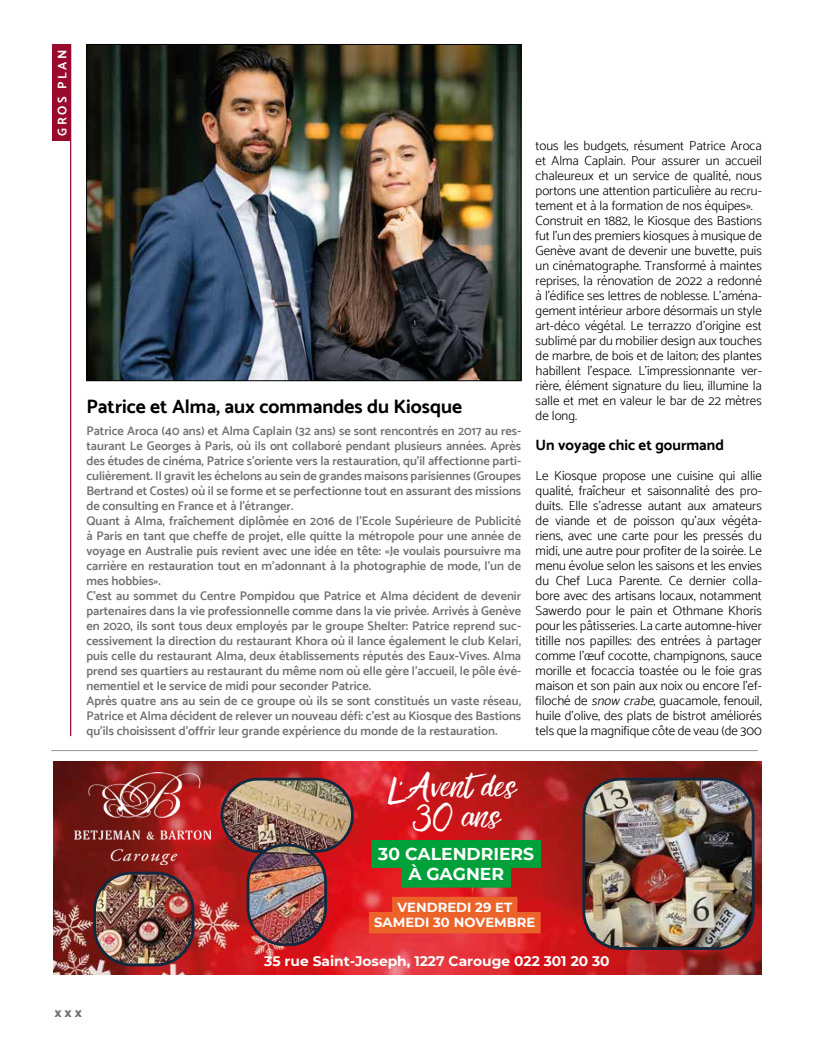
<style>
.page{position:relative;width:815px;height:1063px;background:#fff}
.page>*{position:absolute;margin:0;border:0;box-sizing:border-box;transform-origin:0 0}
.t1{font:28px/29.8px "Rebel";color:#fff;text-align:center}
.t2{font:700 19.38px "Catamaran";color:#000}
.t3{font:700 17.12px/19.8px "Montserrat";color:#fff;text-align:center}
.t4{font:700 15px "Catamaran";color:#000}
.t5{font:700 13.88px "Montserrat";color:#fff}
.t6{font:700 13.25px/15.1px "Montserrat";color:#fff;text-align:center}
.t7{font:300 13.12px/15px "Catamaran";color:#000}
.t8{font:600 12.5px/15px "Catamaran";color:#706f6f}
.t9{font:700 12.5px "Catamaran";letter-spacing:.2em;color:#fff}
.t10{font:900 10px "Catamaran";color:#706f6f}
.s1{font-style:italic}
</style>
<div class="page">
<hr style="left:51px;top:750px;width:707px;height:1px;background:#979696">
<div style="left:53px;top:44px;width:18px;height:97px;background:#990a2c"></div>
<hr style="left:70px;top:44px;width:1px;height:692px;background:#990a2c">
<img style="left:88px;top:46px;width:431px;height:333px">
<div style="left:86px;top:44px;width:435px;height:337px;border:1px solid #000"></div>
<img style="left:53px;top:762px;width:709px;height:212px">
<img style="left:451px;top:888px;width:44px;height:9px">
<img style="left:582px;top:778px;width:173px;height:172px">
<img style="left:93px;top:872px;width:101px;height:94px">
<img style="left:74px;top:772px;width:136px;height:92px">
<svg style="left:371px;top:840px;width:170px;height:48px;background:#218b36"></svg>
<svg style="left:369px;top:897px;width:172px;height:36px;background:#e95b29"></svg>
<img style="left:221px;top:778px;width:133px;height:168px">
<p class="t9" style="left:55px;top:136px;width:88px;rotate:-90deg">GROS PLAN</p>
<h2 class="t2" style="left:86px;top:395px;width:377px">Patrice et Alma, aux commandes du Kiosque</h2>
<p class="t8" style="left:86px;top:423px;width:436px">Patrice Aroca (40 ans) et Alma Caplain (32 ans) se sont rencontrés en 2017 au res&shy;taurant Le Georges à Paris, où ils ont collaboré pendant plusieurs années. Après des études de cinéma, Patrice s’oriente vers la restauration, qu’il affectionne parti&shy;culièrement. Il gravit les échelons au sein de grandes maisons parisiennes (Groupes Bertrand et Costes) où il se forme et se perfectionne tout en assurant des missions de consulting en France et à l’étranger.<br>Quant à Alma, fraîchement diplômée en 2016 de l’Ecole Supérieure de Publicité à Paris en tant que cheffe de projet, elle quitte la métropole pour une année de voyage en Australie puis revient avec une idée en tête: «Je voulais poursuivre ma carrière en restauration tout en m’adonnant à la photographie de mode, l’un de mes hobbies».<br>C’est au sommet du Centre Pompidou que Patrice et Alma décident de devenir partenaires dans la vie professionnelle comme dans la vie privée. Arrivés à Genève en 2020, ils sont tous deux employés par le groupe Shelter: Patrice reprend suc&shy;cessivement la direction du restaurant Khora où il lance également le club Kelari, puis celle du restaurant Alma, deux établissements réputés des Eaux-Vives. Alma prend ses quartiers au restaurant du même nom où elle gère l’accueil, le pôle évé&shy;nementiel et le service de midi pour seconder Patrice.<br>Après quatre ans au sein de ce groupe où ils se sont constitués un vaste réseau, Patrice et Alma décident de relever un nouveau défi: c’est au Kiosque des Bastions qu’ils choisissent d’offrir leur grande expérience du monde de la restauration.</p>
<h1 class="t1" style="left:388px;top:777px;width:130px">L’Aventdes<br>30 ans</h1>
<p class="t7" style="left:536px;top:138px;width:228px">tous les budgets, résument Patrice Aroca et Alma Caplain. Pour assurer un accueil chaleureux et un service de qualité, nous portons une attention particulière au recru&shy;tement et à la formation de nos équipes».<br>Construit en 1882, le Kiosque des Bastions fut l’un des premiers kiosques à musique de Genève avant de devenir une buvette, puis un cinématographe. Transformé à maintes reprises, la rénovation de 2022 a redonné à l’édifice ses lettres de noblesse. L’aména&shy;gement intérieur arbore désormais un style art-déco végétal. Le terrazzo d’origine est sublimé par du mobilier design aux touches de marbre, de bois et de laiton; des plantes habillent l’espace. L’impressionnante ver&shy;rière, élément signature du lieu, illumine la salle et met en valeur le bar de 22 mètres de long.</p>
<p class="t4" style="left:536px;top:436px;width:190px">Un voyage chic et gourmand</p>
<p class="t7" style="left:536px;top:468px;width:228px;text-align:justify">Le Kiosque propose une cuisine qui allie qualité, fraîcheur et saisonnalité des pro&shy;duits. Elle s’adresse autant aux amateurs de viande et de poisson qu’aux végéta&shy;riens, avec une carte pour les pressés du midi, une autre pour profiter de la soirée. Le menu évolue selon les saisons et les envies du Chef Luca Parente. Ce dernier colla&shy;bore avec des artisans locaux, notamment Sawerdo pour le pain et Othmane Khoris pour les pâtisseries. La carte automne-hiver titille nos papilles: des entrées à partager comme l’œuf cocotte, champignons, sauce morille et focaccia toastée ou le foie gras maison et son pain aux noix ou encore l’ef&shy;filoché de <span class="s1">snow crabe</span>, guacamole, fenouil, huile d’olive, des plats de bistrot améliorés tels que la magnifique côte de veau (de 300</p>
<h3 class="t3" style="left:378px;top:843px;width:157px">30 CALENDRIERS<br>À GAGNER</h3>
<p class="t6" style="left:374px;top:899px;width:163px">VENDREDI 29 ET<br>SAMEDI 30 NOVEMBRE</p>
<p class="t5" style="left:264px;top:951px;width:347px">35 rue Saint-Joseph, 1227 Carouge 022 301 20 30</p>
<p class="t10" style="left:54px;top:1008px;width:29px">XXX</p>
</div>
